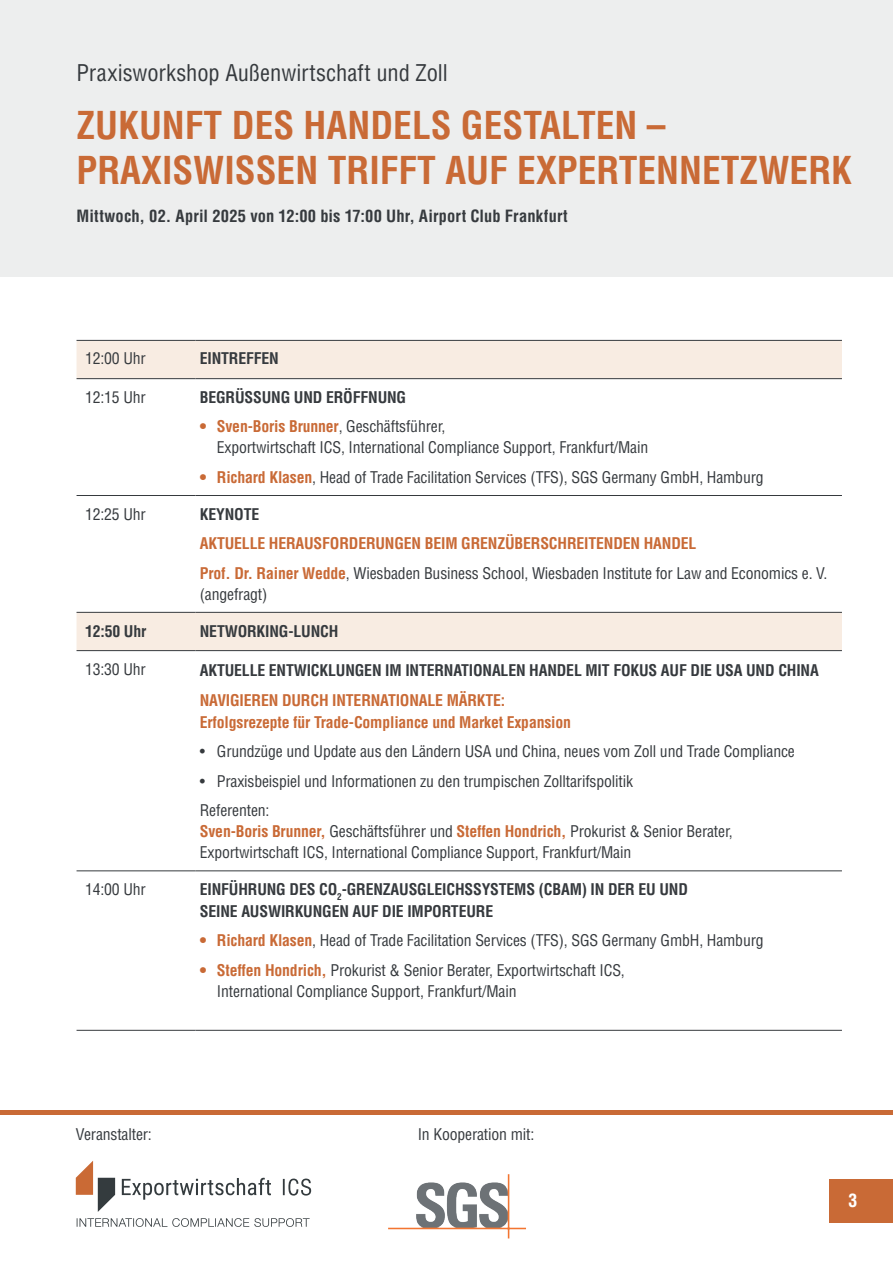
<style>
.page{position:relative;width:893px;height:1263px;background:#fff}
.page>*{position:absolute;margin:0;border:0;box-sizing:border-box;transform-origin:0 0}
.t1{font:700 condensed 37.5px/45px "Helvetica LT Pro";color:#c96a36}
.t2{font:condensed 22.5px "Helvetica LT Pro";color:#363a3e}
.t3{font:700 condensed 18px "Helvetica LT Pro";color:#fff}
.t4{font:700 condensed 16.5px "Helvetica LT Pro";letter-spacing:.01em;color:#363a3e}
.t5{font:condensed 15.75px/21px "Helvetica LT Pro";letter-spacing:-.01em;color:#363a3e}
.t6{font:700 condensed 15.75px/29.5px "Helvetica LT Pro";letter-spacing:-.01em;color:#c96a36}
.t7{font:700 condensed 15.75px/21.6px "Helvetica LT Pro";letter-spacing:-.01em;color:#363a3e}
.s1{font-weight:700;color:#c96a36}
.s2{font-weight:400;color:#363a3e}
</style>
<div class="page">
<div style="left:829px;top:1179px;width:64px;height:43px;background:#c96a36"></div>
<hr style="left:0;top:1110px;width:893px;height:4px;background:#c96a36">
<svg style="left:76px;top:1161px;width:39px;height:51px"></svg>
<svg style="left:122px;top:1178px;width:149px;height:22px"></svg>
<svg style="left:283px;top:1178px;width:28px;height:17px"></svg>
<svg style="left:77px;top:1218px;width:233px;height:9px"></svg>
<img style="left:388px;top:1174px;width:138px;height:65px">
<div style="left:0;top:0;width:893px;height:276px;background:#edeeee"></div>
<svg style="left:77px;top:341px;width:765px;height:309px"></svg>
<hr style="left:77px;top:340px;width:119px;height:1px;background:#363a3e">
<hr style="left:196px;top:340px;width:646px;height:1px;background:#363a3e">
<hr style="left:77px;top:378px;width:119px;height:1px;background:#363a3e">
<hr style="left:196px;top:378px;width:646px;height:1px;background:#363a3e">
<hr style="left:77px;top:495px;width:119px;height:1px;background:#363a3e">
<hr style="left:196px;top:495px;width:646px;height:1px;background:#363a3e">
<hr style="left:77px;top:612px;width:119px;height:1px;background:#363a3e">
<hr style="left:196px;top:612px;width:646px;height:1px;background:#363a3e">
<hr style="left:77px;top:650px;width:119px;height:1px;background:#363a3e">
<hr style="left:196px;top:650px;width:646px;height:1px;background:#363a3e">
<hr style="left:77px;top:870px;width:119px;height:1px;background:#363a3e">
<hr style="left:196px;top:870px;width:646px;height:1px;background:#363a3e">
<hr style="left:77px;top:1030px;width:119px;height:1px;background:#363a3e">
<hr style="left:196px;top:1030px;width:646px;height:1px;background:#363a3e">
<h2 class="t2" style="left:77px;top:59px;width:373px">Praxisworkshop Außenwirtschaft und Zoll</h2>
<h1 class="t1" style="left:77px;top:101px;width:777px">ZUKUNFT DES HANDELS GESTALTEN –<br>PRAXISWISSEN TRIFFT AUF EXPERTENNETZWERK</h1>
<p class="t4" style="left:77px;top:205px;width:493px">Mittwoch, 02. April 2025 von 12:00 bis 17:00 Uhr, Airport Club Frankfurt</p>
<p class="t5" style="left:85px;top:348px;width:62px">12:00 Uhr</p>
<p class="t7" style="left:200px;top:347px;width:81px">EINTREFFEN</p>
<p class="t5" style="left:85px;top:386px;width:62px">12:15 Uhr</p>
<p class="t7" style="left:200px;top:386px;width:208px">BEGRÜSSUNG UND ERÖFFNUNG</p>
<p class="t5" style="left:217px;top:416px;width:433px;text-indent:-17px"><span class="s1">• Sven-Boris Brunner</span>, Geschäftsführer,<br>Exportwirtschaft ICS, International Compliance Support, Frankfurt/Main</p>
<p class="t5" style="left:200px;top:466px;width:565px"><span class="s1">• Richard Klasen</span>, Head of Trade Facilitation Services (TFS), SGS Germany GmbH, Hamburg</p>
<p class="t5" style="left:85px;top:503px;width:62px">12:25 Uhr</p>
<p class="t7" style="left:200px;top:503px;width:61px">KEYNOTE</p>
<p class="t6" style="left:200px;top:528px;width:629px">AKTUELLE HERAUSFORDERUNGEN BEIM GRENZÜBERSCHREITENDEN HANDEL<br>Prof. Dr. Rainer Wedde<span class="s2">, Wiesbaden Business School, Wiesbaden Institute for Law and Economics e. V.</span></p>
<p class="t5" style="left:200px;top:583px;width:69px">(angefragt)</p>
<p class="t7" style="left:85px;top:620px;width:63px">12:50 Uhr</p>
<p class="t7" style="left:200px;top:620px;width:140px">NETWORKING-LUNCH</p>
<p class="t5" style="left:85px;top:658px;width:62px">13:30 Uhr</p>
<p class="t7" style="left:200px;top:659px;width:620px">AKTUELLE ENTWICKLUNGEN IM INTERNATIONALEN HANDEL MIT FOKUS AUF DIE USA UND CHINA</p>
<p class="t6" style="left:200px;top:689px;width:373px;line-height:21.6px">NAVIGIEREN DURCH INTERNATIONALE MÄRKTE:<br>Erfolgsrezepte für Trade-Compliance und Market Expansion</p>
<p class="t5" style="left:200px;top:741px;width:597px">• Grundzüge und Update aus den Ländern USA und China, neues vom Zoll und Trade Compliance</p>
<p class="t5" style="left:200px;top:766px;width:435px;line-height:29.5px">• Praxisbeispiel und Informationen zu den trumpischen Zolltarifspolitik<br>Referenten:</p>
<p class="t5" style="left:200px;top:821px;width:534px"><span class="s1">Sven-Boris Brunner,</span> Geschäftsführer und <span class="s1">Steffen Hondrich,</span> Prokurist &amp; Senior Berater,<br>Exportwirtschaft ICS, International Compliance Support, Frankfurt/Main</p>
<p class="t5" style="left:85px;top:878px;width:62px">14:00 Uhr</p>
<p class="t7" style="left:200px;top:878px;width:490px">EINFÜHRUNG DES CO<sub>2</sub>-GRENZAUSGLEICHSSYSTEMS (CBAM) IN DER EU UND<br>SEINE AUSWIRKUNGEN AUF DIE IMPORTEURE</p>
<p class="t5" style="left:200px;top:930px;width:565px"><span class="s1">• Richard Klasen</span>, Head of Trade Facilitation Services (TFS), SGS Germany GmbH, Hamburg</p>
<p class="t5" style="left:217px;top:959px;width:409px;text-indent:-17px"><span class="s1">• Steffen Hondrich,</span> Prokurist &amp; Senior Berater, Exportwirtschaft ICS,<br>International Compliance Support, Frankfurt/Main</p>
<p class="t5" style="left:76px;top:1123px;width:78px">Veranstalter:</p>
<p class="t5" style="left:418px;top:1123px;width:118px">In Kooperation mit:</p>
<p class="t3" style="left:848px;top:1188px;width:10px">3</p>
</div>
